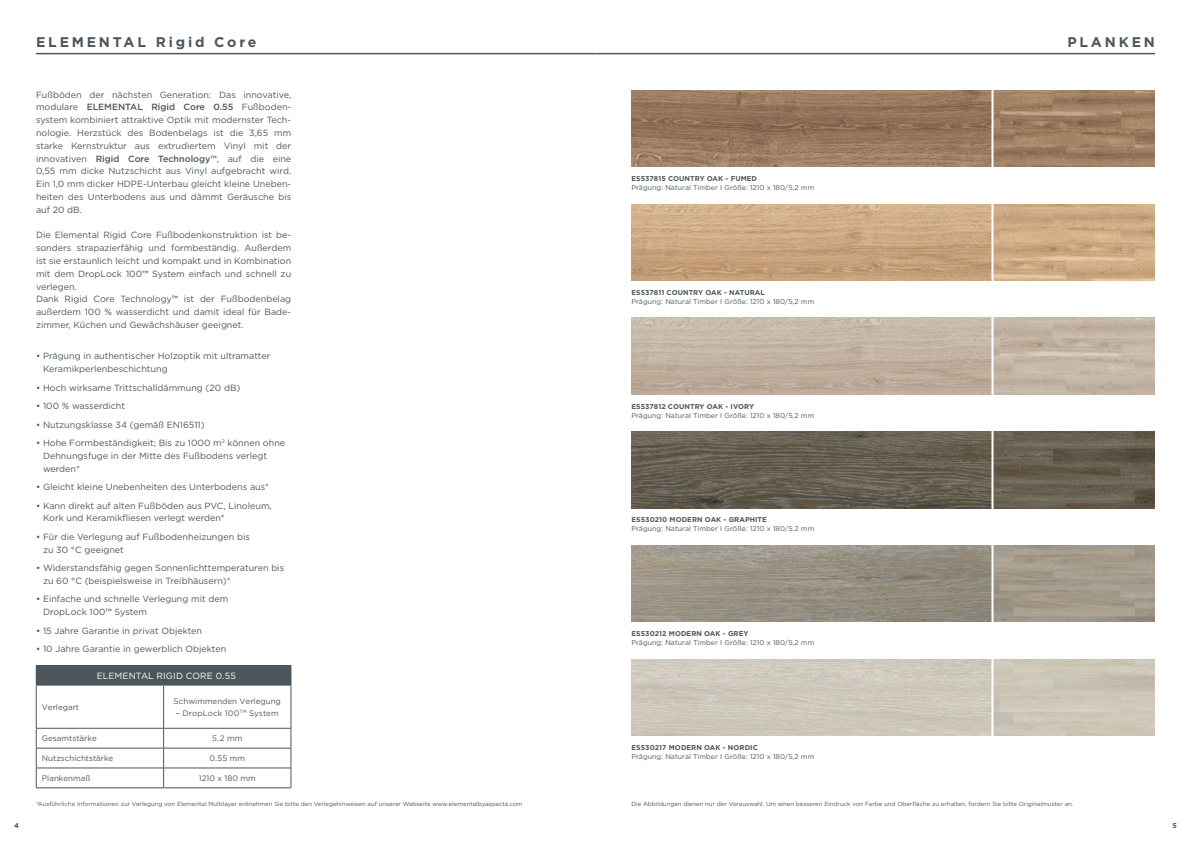
<style>
.page{position:relative;width:1191px;height:842px;background:#fff}
.page>*{position:absolute;margin:0;border:0;box-sizing:border-box;transform-origin:0 0}
.t1{font:700 14px "Gotham";letter-spacing:.2em;color:#4c565c}
.t2{font:9px/12.8px "Gotham";color:#4c565c}
.t3{font:9px "Gotham";letter-spacing:.015em;color:#fff}
.t4{font:8px "Gotham";color:#4c565c}
.t5{font:8px "Gotham";letter-spacing:.02em;color:#4c565c}
.t6{font:7px "Gotham";letter-spacing:.01em;color:#4c565c}
.t7{font:700 7px "Gotham";letter-spacing:.01em;color:#4c565c}
.t8{font:6px "Gotham";color:#4c565c}
.s1{font-weight:500}
</style>
<div class="page">
<hr style="left:595px;top:53px;width:560px;height:1px;background:#4c565c">
<hr style="left:36px;top:53px;width:559px;height:1px;background:#4c565c">
<img style="left:993px;top:90px;width:162px;height:77px">
<svg style="left:631px;top:90px;width:360px;height:77px;background:#98785e"></svg>
<img style="left:993px;top:204px;width:162px;height:77px">
<svg style="left:631px;top:204px;width:360px;height:77px;background:#caa681"></svg>
<img style="left:993px;top:318px;width:162px;height:76px">
<div style="left:631px;top:318px;width:361px;height:76px;background:linear-gradient(to bottom,#cabdae,#b9a795)"></div>
<div style="left:992px;top:659px;width:163px;height:76px;background:#cdc7b8"></div>
<img style="left:631px;top:545px;width:360px;height:77px">
<svg style="left:993px;top:545px;width:162px;height:77px;background:#a39b8c"></svg>
<div style="left:36px;top:665px;width:255px;height:20px;background:#4c565c"></div>
<svg style="left:291px;top:665px;width:1px;height:20px"></svg>
<hr style="left:36px;top:685px;width:128px;height:1px;background:#4c565c">
<hr style="left:36px;top:685px;width:1px;height:43px;background:#4c565c">
<hr style="left:164px;top:685px;width:127px;height:1px;background:#4c565c">
<hr style="left:163px;top:685px;width:1px;height:43px;background:#4c565c">
<hr style="left:291px;top:685px;width:1px;height:43px;background:#4c565c">
<hr style="left:36px;top:728px;width:128px;height:1px;background:#4c565c">
<hr style="left:164px;top:728px;width:127px;height:1px;background:#4c565c">
<hr style="left:36px;top:748px;width:128px;height:1px;background:#4c565c">
<hr style="left:164px;top:748px;width:127px;height:1px;background:#4c565c">
<hr style="left:36px;top:768px;width:128px;height:1px;background:#4c565c">
<svg style="left:36px;top:728px;width:1px;height:59px"></svg>
<hr style="left:164px;top:768px;width:127px;height:1px;background:#4c565c">
<svg style="left:163px;top:728px;width:1px;height:59px"></svg>
<svg style="left:291px;top:728px;width:1px;height:59px"></svg>
<hr style="left:36px;top:787px;width:128px;height:1px;background:#4c565c">
<hr style="left:164px;top:787px;width:127px;height:1px;background:#4c565c">
<img style="left:631px;top:432px;width:360px;height:76px">
<svg style="left:993px;top:432px;width:162px;height:76px;background:#676051"></svg>
<hr style="left:991px;top:79px;width:2px;height:679px;background:#fff">
<h1 class="t1" style="left:36px;top:33px;width:222px">ELEMENTAL Rigid Core</h1>
<h1 class="t1" style="left:1067px;top:33px;width:89px">PLANKEN</h1>
<p class="t2" style="left:36px;top:88px;width:257px;text-align:justify">Fußböden der nächsten Generation: Das innovative, modulare <span class="s1">ELEMENTAL Rigid Core 0.55</span> Fußboden&shy;system kombiniert attraktive Optik mit modernster Tech&shy;nologie. Herzstück des Bodenbelags ist die 3,65 mm starke Kernstruktur aus extrudiertem Vinyl mit der innovativen <span class="s1">Rigid Core Technology™</span>, auf die eine 0,55 mm dicke Nutzschicht aus Vinyl aufgebracht wird.<br>Ein 1,0 mm dicker HDPE-Unterbau gleicht kleine Uneben&shy;heiten des Unterbodens aus und dämmt Geräusche bis auf 20 dB.</p>
<p class="t2" style="left:36px;top:229px;width:257px">Die Elemental Rigid Core Fußbodenkonstruktion ist be&shy;sonders strapazierfähig und formbeständig. Außerdem ist sie erstaunlich leicht und kompakt und in Kombination mit dem DropLock 100<span class="s1">™</span> System einfach und schnell zu verlegen.<br>Dank Rigid Core Technology<span class="s1">™</span> ist der Fußbodenbelag außerdem 100 % wasserdicht und damit ideal für Bade&shy;zimmer, Küchen und Gewächshäuser geeignet.</p>
<p class="t2" style="left:43px;top:349px;width:229px;text-indent:-7px">• Prägung in authentischer Holzoptik mit ultramatter<br>Keramikperlenbeschichtung</p>
<p class="t2" style="left:36px;top:381px;width:206px">• Hoch wirksame Trittschalldämmung (20 dB)</p>
<p class="t2" style="left:36px;top:399px;width:91px">• 100 % wasserdicht</p>
<p class="t2" style="left:36px;top:418px;width:170px">• Nutzungsklasse 34 (gemäß EN16511)</p>
<p class="t2" style="left:43px;top:436px;width:244px;text-indent:-7px">• Hohe Formbeständigkeit; Bis zu 1000 m<sup>2</sup> können ohne<br>Dehnungsfuge in der Mitte des Fußbodens verlegt werden*</p>
<p class="t2" style="left:36px;top:480px;width:235px">• Gleicht kleine Unebenheiten des Unterbodens aus*</p>
<p class="t2" style="left:43px;top:499px;width:230px;text-indent:-7px">• Kann direkt auf alten Fußböden aus PVC, Linoleum,<br>Kork und Keramikfliesen verlegt werden*</p>
<p class="t2" style="left:43px;top:530px;width:208px;text-indent:-7px">• Für die Verlegung auf Fußbodenheizungen bis zu 30 °C geeignet</p>
<p class="t2" style="left:43px;top:561px;width:243px;text-indent:-7px">• Widerstandsfähig gegen Sonnenlichttemperaturen bis zu 60 °C (beispielsweise in Treibhäusern)*</p>
<p class="t2" style="left:43px;top:593px;width:187px;text-indent:-7px">• Einfache und schnelle Verlegung mit dem<br>DropLock 100<span class="s1">™</span> System</p>
<p class="t2" style="left:36px;top:624px;width:168px">• 15 Jahre Garantie in privat Objekten</p>
<p class="t2" style="left:36px;top:642px;width:192px">• 10 Jahre Garantie in gewerblich Objekten</p>
<p class="t4" style="left:42px;top:702px;width:39px">Verlegart</p>
<p class="t3" style="left:97px;top:670px;width:141px">ELEMENTAL RIGID CORE 0.55</p>
<p class="t4" style="left:174px;top:696px;width:109px">Schwimmenden Verlegung</p>
<p class="t5" style="left:176px;top:708px;width:104px">– DropLock 100<sup>TM</sup> System</p>
<p class="t4" style="left:42px;top:733px;width:56px">Gesamtstärke</p>
<p class="t4" style="left:212px;top:733px;width:32px">5.2 mm</p>
<p class="t4" style="left:42px;top:753px;width:73px">Nutzschichtstärke</p>
<p class="t4" style="left:209px;top:753px;width:37px">0.55 mm</p>
<p class="t4" style="left:42px;top:773px;width:50px">Plankenmaß</p>
<p class="t4" style="left:199px;top:773px;width:58px">1210 x 180 mm</p>
<p class="t8" style="left:36px;top:800px;width:488px">*Ausführliche Informationen zur Verlegung von Elemental Multilayer entnehmen Sie bitte den Verlegehinweisen auf unserer Webseite www.elementalbyaspecta.com</p>
<p class="t7" style="left:631px;top:174px;width:127px">ES537815 COUNTRY OAK - FUMED</p>
<p class="t6" style="left:631px;top:183px;width:184px">Prägung: Natural Timber I Größe: 1210 x 180/5,2 mm</p>
<p class="t7" style="left:631px;top:288px;width:135px">ES537811 COUNTRY OAK - NATURAL</p>
<p class="t6" style="left:631px;top:297px;width:184px">Prägung: Natural Timber I Größe: 1210 x 180/5,2 mm</p>
<p class="t7" style="left:631px;top:401px;width:124px">ES537812 COUNTRY OAK - IVORY</p>
<p class="t6" style="left:631px;top:411px;width:184px">Prägung: Natural Timber I Größe: 1210 x 180/5,2 mm</p>
<p class="t7" style="left:631px;top:515px;width:137px">ES530210 MODERN OAK - GRAPHITE</p>
<p class="t6" style="left:631px;top:524px;width:184px">Prägung: Natural Timber I Größe: 1210 x 180/5,2 mm</p>
<p class="t7" style="left:631px;top:629px;width:118px">ES530212 MODERN OAK - GREY</p>
<p class="t6" style="left:631px;top:638px;width:184px">Prägung: Natural Timber I Größe: 1210 x 180/5,2 mm</p>
<p class="t7" style="left:631px;top:742px;width:128px">ES530217 MODERN OAK - NORDIC</p>
<p class="t6" style="left:631px;top:752px;width:184px">Prägung: Natural Timber I Größe: 1210 x 180/5,2 mm</p>
<p class="t8" style="left:631px;top:800px;width:443px">Die Abbildungen dienen nur der Vorauswahl. Um einen besseren Eindruck von Farbe und Oberfläche zu erhalten, fordern Sie bitte Originalmuster an.</p>
<p class="t7" style="left:14px;top:821px;width:6px">4</p>
<p class="t7" style="left:1172px;top:821px;width:6px">5</p>
</div>
